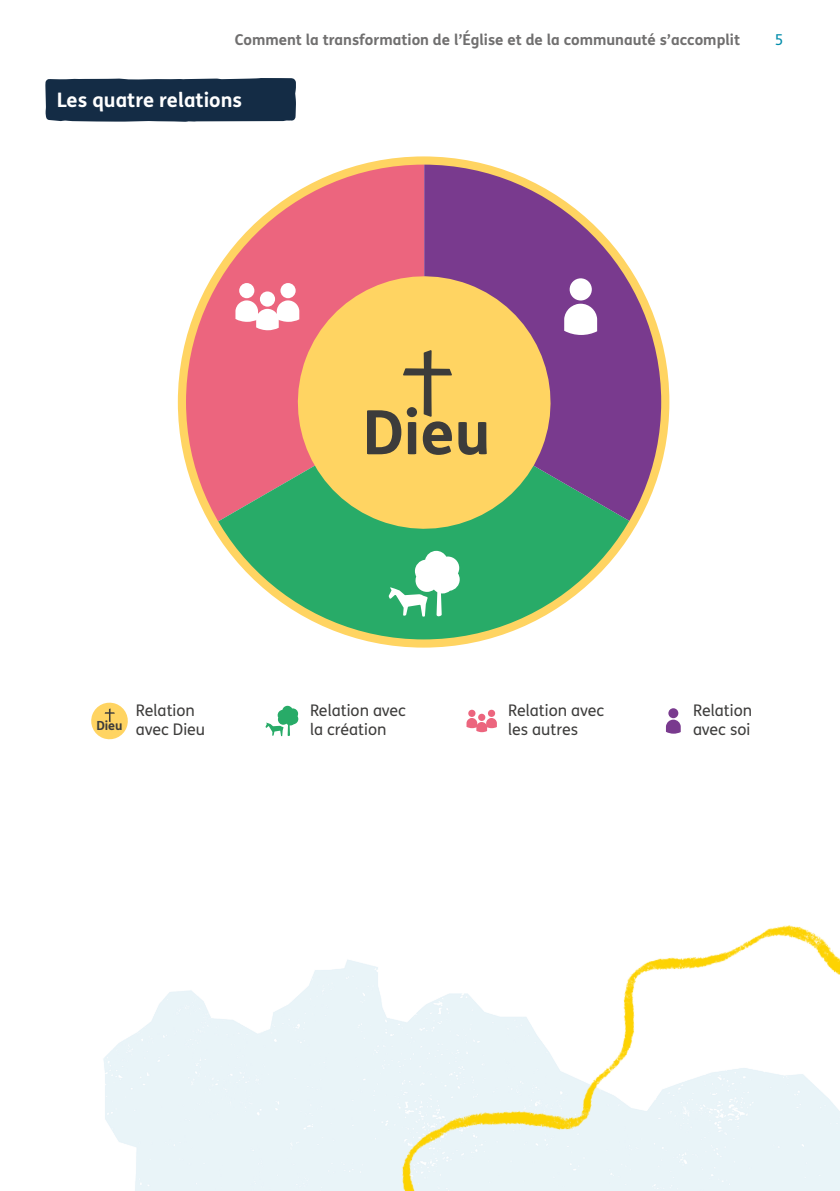
<style>
.page{position:relative;width:840px;height:1191px;background:#fff}
.page>*{position:absolute;margin:0;border:0;box-sizing:border-box;transform-origin:0 0}
.t1{font:700 61px "FS Me";color:#3c3c3b}
.Diagram_title{font:700 20px "FS Me";color:#fff}
.t2{font:16px/19.2px "FS Me";color:#3d3c3b}
.t3{font:700 15px "FS Me";color:#706f6f}
.t4{font:15px "FS Me";color:#008caa}
.t5{font:700 12.6px "FS Me";color:#3c3c3b}
</style>
<div class="page">
<div style="left:45px;top:78px;width:251px;height:44px;background:#142c45"></div>
<svg style="left:181px;top:165px;width:243px;height:359px;fill:#ec657e"></svg>
<svg style="left:214px;top:463px;width:420px;height:182px;fill:#28ab68"></svg>
<svg style="left:424px;top:160px;width:242px;height:364px;fill:#793a8e"></svg>
<svg style="left:281px;top:260px;width:285px;height:285px;background:#a89571"></svg>
<div style="left:569px;top:278px;width:22px;height:22px;background:#fff;border-radius:50%"></div>
<svg style="left:564px;top:304px;width:32px;height:31px"></svg>
<div style="left:260px;top:291px;width:15px;height:16px;background:#fff;border-radius:50%"></div>
<div style="left:280px;top:283px;width:15px;height:15px;background:#fff;border-radius:50%"></div>
<div style="left:239px;top:283px;width:15px;height:15px;background:#fff;border-radius:50%"></div>
<svg style="left:235px;top:300px;width:64px;height:30px"></svg>
<svg style="left:388px;top:551px;width:71px;height:66px"></svg>
<div style="left:332px;top:310px;width:184px;height:185px;background:#ffd462"></div>
<div style="left:478px;top:713px;width:7px;height:8px;background:#ec657e;border-radius:50%"></div>
<svg style="left:487px;top:709px;width:8px;height:8px"></svg>
<div style="left:468px;top:709px;width:7px;height:8px;background:#ec657e;border-radius:50%"></div>
<svg style="left:466px;top:718px;width:30px;height:14px"></svg>
<div style="left:668px;top:708px;width:10px;height:10px;background:#793a8e;border-radius:50%"></div>
<svg style="left:666px;top:719px;width:14px;height:14px"></svg>
<svg style="left:265px;top:706px;width:33px;height:30px"></svg>
<svg style="left:91px;top:702px;width:37px;height:38px"></svg>
<img style="left:332px;top:925px;width:507px;height:266px">
<p class="t3" style="left:235px;top:28px;width:506px">Comment la transformation de l’Église et de la communauté s’accomplit</p>
<p class="t4" style="left:774px;top:30px;width:10px">5</p>
<h4 class="Diagram_title" style="left:57px;top:85px;width:187px">Les quatre relations</h4>
<p class="t5" style="left:96px;top:715px;width:28px">Dieu</p>
<p class="t2" style="left:136px;top:700px;width:71px">Relation avec Dieu</p>
<p class="t1" style="left:362px;top:385px;width:129px">Dieu</p>
<p class="t2" style="left:310px;top:700px;width:97px">Relation avec la création</p>
<p class="t2" style="left:508px;top:700px;width:98px">Relation avec les autres</p>
<p class="t2" style="left:692px;top:700px;width:61px">Relation avec soi</p>
</div>
